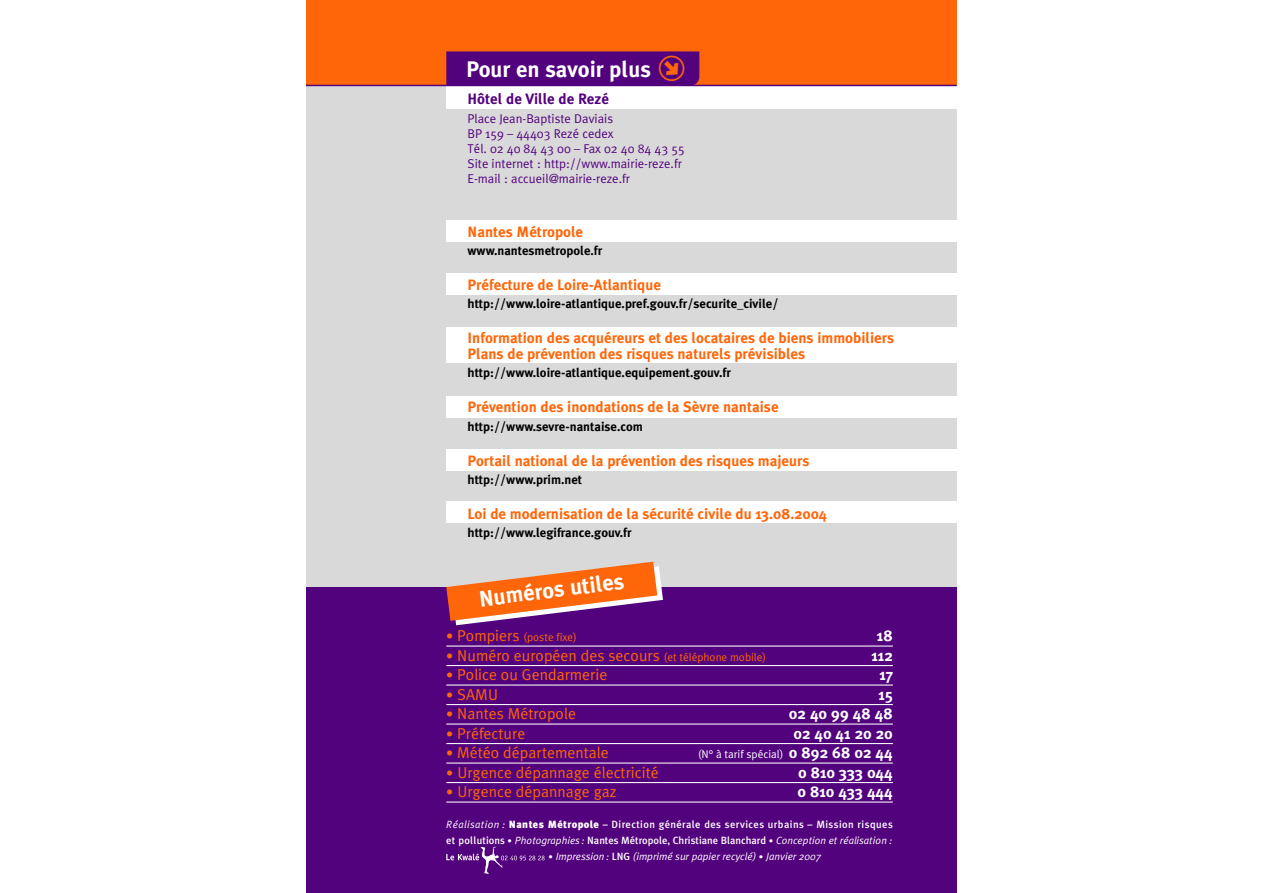
<style>
.page{position:relative;width:1276px;height:893px;background:#fff}
.page>*{position:absolute;margin:0;border:0;box-sizing:border-box;transform-origin:0 0}
.t1{font:700 22.5px "Meta Plus";color:#fff}
.t2{font:15.75px "Meta Plus Normal";color:#ff6609}
.t3{font:700 15.75px "Meta Plus";color:#fff}
.t4{font:700 15px/15.9px "Meta Plus";color:#ff6609}
.t5{font:700 15px "Meta Plus";color:#53027d}
.t6{font:700 12.75px "Meta Plus";color:#000}
.t7{font:12.75px/15px "Meta Plus Normal";color:#53027d}
.t8{font:11.25px "Meta Plus Normal";color:#fff}
.t9{font:11.25px "Meta Plus Normal";color:#ff6609}
.t10{font:500 10.5px/16.2px "Meta Plus";letter-spacing:.03em;color:#fff}
.t11{font:italic 10.5px "Meta Plus Normal";color:#fff}
.s1{font-family:"Mini Pics Directional RA";font-weight:400;font-size:31.65px;color:#ff6609}
.s2{font-size:14.25px}
.s3{font-size:15.75px}
.s4{font-size:11.25px}
.s5{font-family:"Meta Plus";font-weight:700;font-size:15.75px}
.s6{font-family:"Meta Plus Normal";font-weight:400;font-style:italic}
.s7{font-weight:900}
.s8{font-size:9px}
.s9{font-family:"Meta Plus";font-weight:500;font-style:normal;font-size:9px}
.s10{font-family:"Meta Plus";font-weight:500;font-style:normal}
</style>
<div class="page">
<div style="left:306px;top:85px;width:650px;height:808px;background:#d9d9d9"></div>
<div style="left:446px;top:220px;width:510px;height:22px;background:#fff"></div>
<div style="left:446px;top:274px;width:510px;height:21px;background:#fff"></div>
<div style="left:446px;top:449px;width:510px;height:21px;background:#fff"></div>
<div style="left:446px;top:502px;width:510px;height:21px;background:#fff"></div>
<div style="left:446px;top:396px;width:510px;height:21px;background:#fff"></div>
<div style="left:446px;top:328px;width:510px;height:35px;background:#fff"></div>
<div style="left:446px;top:85px;width:510px;height:24px;background:#fff"></div>
<div style="left:306px;top:0;width:650px;height:85px;background:#ff6609"></div>
<div style="left:446px;top:51px;width:253px;height:34px;background:#53027d"></div>
<div style="left:306px;top:587px;width:650px;height:306px;background:#53027d"></div>
<hr style="left:446px;top:645px;width:447px;height:2px;background:#fff">
<hr style="left:446px;top:665px;width:447px;height:1px;background:#fff">
<hr style="left:446px;top:684px;width:447px;height:2px;background:#fff">
<hr style="left:446px;top:704px;width:447px;height:1px;background:#fff">
<hr style="left:446px;top:723px;width:447px;height:2px;background:#fff">
<hr style="left:446px;top:743px;width:447px;height:1px;background:#fff">
<hr style="left:446px;top:762px;width:447px;height:2px;background:#fff">
<hr style="left:446px;top:782px;width:447px;height:1px;background:#fff">
<hr style="left:446px;top:801px;width:447px;height:2px;background:#fff">
<svg style="left:446px;top:562px;width:217px;height:63px"></svg>
<hr style="left:306px;top:85px;width:650px;height:1px;background:#53027d">
<svg style="left:446px;top:847px;width:98px;height:27px"></svg>
<h1 class="t1" style="left:466px;top:60px;width:221px">Pour en savoir plus <span class="s1">x</span></h1>
<p class="t5" style="left:467px;top:92px;width:143px">Hôtel de Ville de Rezé</p>
<p class="t7" style="left:467px;top:112px;width:219px">Place Jean-Baptiste Daviais<br>BP 159 – 44403 Rezé cedex<br>Tél. 02 40 84 43 00 – Fax 02 40 84 43 55<br>Site internet : http://www.mairie-reze.fr E-mail : accueil@mairie-reze.fr</p>
<p class="t4" style="left:467px;top:225px;width:117px">Nantes Métropole</p>
<p class="t6" style="left:467px;top:246px;width:136px">www.nantesmetropole.fr</p>
<p class="t4" style="left:467px;top:278px;width:195px">Préfecture de Loire-Atlantique</p>
<p class="t6" style="left:467px;top:299px;width:312px">http://www.loire-atlantique.pref.gouv.fr/securite_civile/</p>
<p class="t4" style="left:467px;top:331px;width:428px">Information des acquéreurs et des locataires de biens immobiliers<br>Plans de prévention des risques naturels prévisibles</p>
<p class="t6" style="left:467px;top:368px;width:265px">http://www.loire-atlantique.equipement.gouv.fr</p>
<p class="t4" style="left:467px;top:400px;width:313px">Prévention des inondations de la Sèvre nantaise</p>
<p class="t6" style="left:467px;top:421px;width:177px">http://www.sevre-nantaise.com</p>
<p class="t4" style="left:467px;top:453px;width:343px">Portail national de la prévention des risques majeurs</p>
<p class="t6" style="left:467px;top:474px;width:116px">http://www.prim.net</p>
<p class="t4" style="left:467px;top:506px;width:361px">Loi de modernisation de la sécurité civile du 13.08.2004</p>
<p class="t6" style="left:467px;top:527px;width:166px">http://www.legifrance.gouv.fr</p>
<h1 class="t1" style="left:478px;top:590px;width:148px;rotate:-7deg">Numéros utiles</h1>
<p class="t9" style="left:446px;top:633px;width:132px"><span class="s2">•</span> <span class="s3">Pompiers</span> (poste fixe)</p>
<p class="t3" style="left:877px;top:629px;width:17px">18</p>
<p class="t2" style="left:446px;top:649px;width:321px"><span class="s2">•</span> Numéro européen des secours <span class="s4">(et téléphone mobile)</span></p>
<p class="t3" style="left:871px;top:649px;width:23px">112</p>
<p class="t2" style="left:446px;top:669px;width:163px"><span class="s2">•</span> Police ou Gendarmerie</p>
<p class="t3" style="left:879px;top:668px;width:15px">17</p>
<p class="t2" style="left:446px;top:688px;width:53px"><span class="s2">•</span> SAMU</p>
<p class="t3" style="left:878px;top:688px;width:16px">15</p>
<p class="t2" style="left:446px;top:708px;width:131px"><span class="s2">•</span> Nantes Métropole</p>
<p class="t3" style="left:789px;top:707px;width:105px">02 40 99 48 48</p>
<p class="t2" style="left:446px;top:727px;width:81px"><span class="s2">•</span> Préfecture</p>
<p class="t3" style="left:793px;top:727px;width:101px">02 40 41 20 20</p>
<p class="t2" style="left:446px;top:747px;width:164px"><span class="s2">•</span> Météo départementale</p>
<p class="t8" style="left:698px;top:750px;width:196px">(N° à tarif spécial) <span class="s5">0 892 68 02 44</span></p>
<p class="t2" style="left:446px;top:766px;width:214px"><span class="s2">•</span> Urgence dépannage électricité</p>
<p class="t3" style="left:798px;top:766px;width:96px">0 810 333 044</p>
<p class="t2" style="left:446px;top:786px;width:172px"><span class="s2">•</span> Urgence dépannage gaz</p>
<p class="t3" style="left:797px;top:785px;width:97px">0 810 433 444</p>
<p class="t10" style="left:446px;top:817px;width:448px"><span class="s6">Réalisation :</span> <span class="s7">Nantes Métropole</span> – Direction générale des services urbains – Mission risques et pollutions <span class="s8">•</span> <span class="s6">Photographies :</span> Nantes Métropole, Christiane Blanchard <span class="s8">•</span> <span class="s6">Conception et réalisation :</span></p>
<p class="t11" style="left:548px;top:852px;width:275px"><span class="s9">•</span> Impression : <span class="s10">LNG</span> (imprimé sur papier recyclé) <span class="s9">•</span> Janvier 2007</p>
</div>
